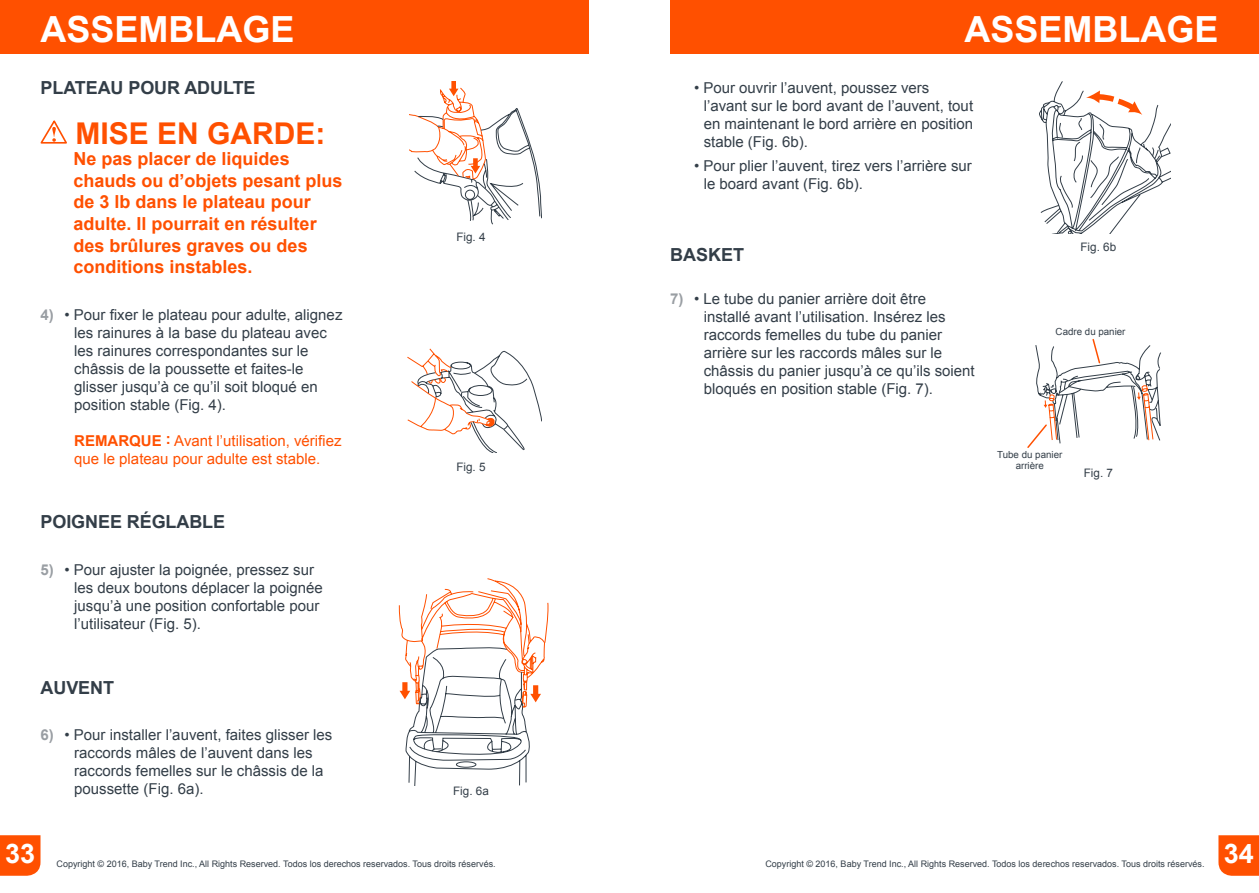
<style>
.page{position:relative;width:1259px;height:893px;background:#fff}
.page>*{position:absolute;margin:0;border:0;box-sizing:border-box;transform-origin:0 0}
.t1{font:700 36px "Arial";color:#fff}
.t2{font:700 30px "Arial";color:#ff5000}
.t3{font:700 27px "Arial";color:#fff}
.t4{font:700 18px/21.6px "Arial";color:#ff5000}
.t5{font:700 18px "Arial";letter-spacing:-.005em;color:#333e48}
.t6{font:15px/18px "Arial";color:#333e48}
.t7{font:15px/18px "Arial";color:#ff5000}
.t8{font:11.7px "Arial";color:#333e48}
.t9{font:9.75px/11.7px "Arial";color:#333e48;text-align:center}
.t10{font:9px "Arial";color:#333e48}
.s1{font-weight:700;color:#999ea3}
.s2{font-weight:700}
</style>
<div class="page">
<div style="left:0;top:835px;width:40px;height:41px;background:#ff5000"></div>
<svg style="left:1218px;top:835px;width:41px;height:41px;background:#ff570b"></svg>
<div style="left:0;top:0;width:589px;height:54px;background:#ff5000"></div>
<div style="left:670px;top:0;width:589px;height:54px;background:#ff5000"></div>
<svg style="left:407px;top:349px;width:135px;height:104px"></svg>
<svg style="left:409px;top:81px;width:133px;height:143px"></svg>
<svg style="left:40px;top:120px;width:27px;height:24px"></svg>
<svg style="left:1039px;top:82px;width:131px;height:152px"></svg>
<svg style="left:399px;top:578px;width:150px;height:208px"></svg>
<svg style="left:1027px;top:339px;width:134px;height:109px"></svg>
<h1 class="t1" style="left:40px;top:9px;width:256px">ASSEMBLAGE</h1>
<h1 class="t1" style="left:964px;top:9px;width:256px">ASSEMBLAGE</h1>
<p class="t5" style="left:40px;top:78px;width:217px">PLATEAU POUR ADULTE</p>
<h2 class="t2" style="left:75px;top:116px;width:252px">MISE EN GARDE:</h2>
<p class="t4" style="left:73px;top:148px;width:271px">Ne pas placer de liquides chauds ou d’objets pesant plus de 3 lb dans le plateau pour adulte. Il pourrait en résulter des brûlures graves ou des conditions instables.</p>
<p class="t6" style="left:74px;top:305px;width:270px;text-indent:-34px"><span class="s1">4)</span> • Pour fixer le plateau pour adulte, alignez les rainures à la base du plateau avec les rainures correspondantes sur le châssis de la poussette et faites-le glisser jusqu’à ce qu’il soit bloqué en position stable (Fig. 4).</p>
<p class="t7" style="left:74px;top:431px;width:269px"><span class="s2">REMARQUE :</span> Avant l’utilisation, vérifiez que le plateau pour adulte est stable.</p>
<p class="t5" style="left:40px;top:512px;width:186px">POIGNEE RÉGLABLE</p>
<p class="t6" style="left:74px;top:561px;width:250px;text-indent:-34px"><span class="s1">5)</span> • Pour ajuster la poignée, pressez sur les deux boutons déplacer la poignée jusqu’à une position confortable pour l’utilisateur (Fig. 5).</p>
<p class="t5" style="left:40px;top:677px;width:75px">AUVENT</p>
<p class="t6" style="left:74px;top:726px;width:260px;text-indent:-34px"><span class="s1">6)</span> • Pour installer l’auvent, faites glisser les raccords mâles de l’auvent dans les raccords femelles sur le châssis de la poussette (Fig. 6a).</p>
<p class="t8" style="left:456px;top:230px;width:31px">Fig. 4</p>
<p class="t8" style="left:456px;top:459px;width:31px">Fig. 5</p>
<p class="t8" style="left:453px;top:783px;width:37px">Fig. 6a</p>
<p class="t6" style="left:704px;top:79px;width:271px;text-indent:-10px">• Pour ouvrir l’auvent, poussez vers l’avant sur le bord avant de l’auvent, tout en maintenant le bord arrière en position stable (Fig. 6b).</p>
<p class="t6" style="left:704px;top:157px;width:270px;text-indent:-10px">• Pour plier l’auvent, tirez vers l’arrière sur le board avant (Fig. 6b).</p>
<p class="t5" style="left:670px;top:245px;width:75px">BASKET</p>
<p class="t6" style="left:704px;top:290px;width:272px;text-indent:-34px"><span class="s1">7)</span> • Le tube du panier arrière doit être installé avant l’utilisation. Insérez les raccords femelles du tube du panier arrière sur les raccords mâles sur le châssis du panier jusqu’à ce qu’ils soient bloqués en position stable (Fig. 7).</p>
<p class="t8" style="left:1080px;top:240px;width:37px">Fig. 6b</p>
<p class="t9" style="left:1055px;top:325px;width:71px">Cadre du panier</p>
<p class="t9" style="left:997px;top:449px;width:67px">Tube du panier arrière</p>
<p class="t8" style="left:1083px;top:465px;width:31px">Fig. 7</p>
<h3 class="t3" style="left:5px;top:839px;width:32px">33</h3>
<h3 class="t3" style="left:1223px;top:839px;width:32px">34</h3>
<p class="t10" style="left:57px;top:858px;width:441px">Copyright © 2016, Baby Trend Inc., All Rights Reserved. Todos los derechos reservados. Tous droits réservés.</p>
<p class="t10" style="left:765px;top:858px;width:441px">Copyright © 2016, Baby Trend Inc., All Rights Reserved. Todos los derechos reservados. Tous droits réservés.</p>
</div>
